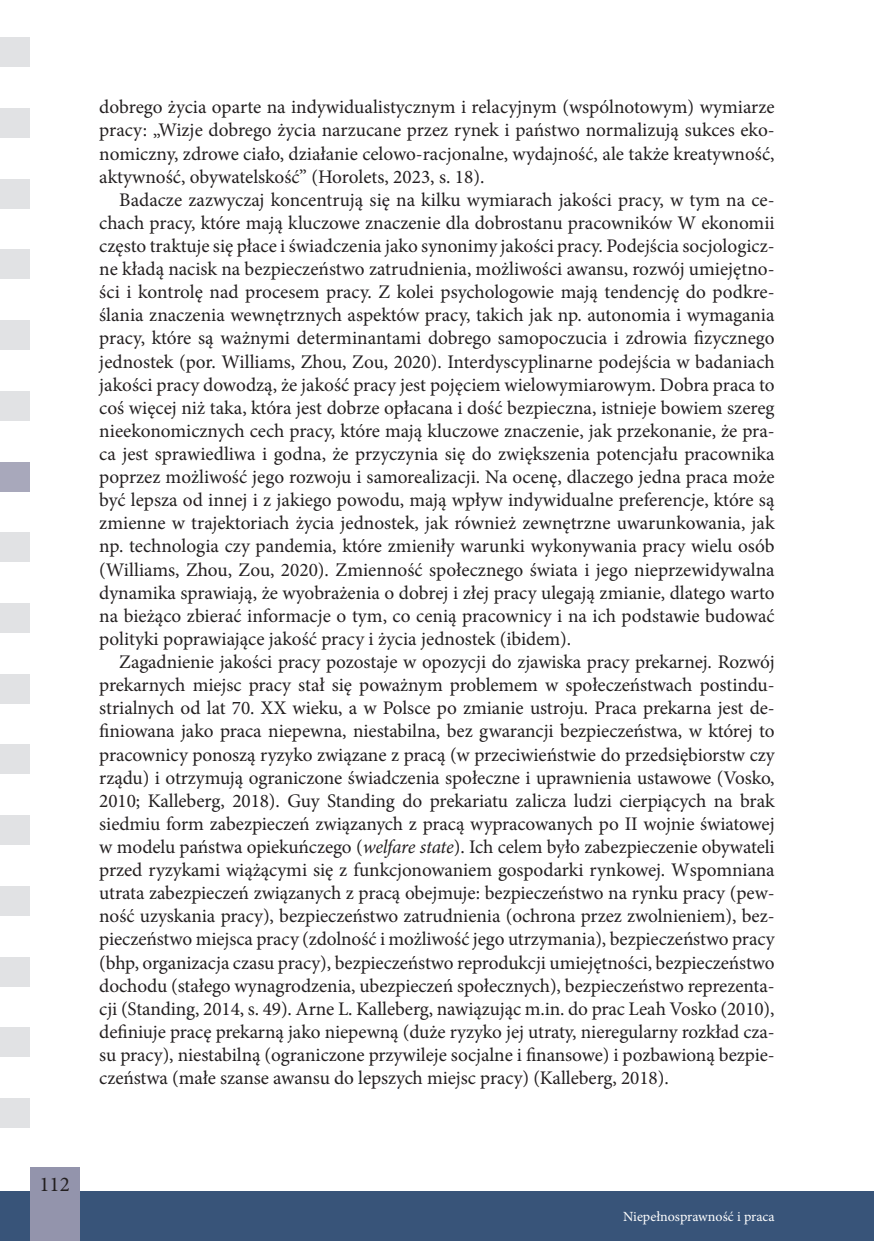
<style>
.page{position:relative;width:874px;height:1241px;background:#fff}
.page>*{position:absolute;margin:0;border:0;box-sizing:border-box;transform-origin:0 0}
.t1{font:21px "Minion Pro";color:#231f20}
.t2{font:19.25px/23.1px "Minion Pro";letter-spacing:-.005em;color:#231f20;text-align:justify}
.t3{font:14px "Minion Pro";color:#fff}
.s1{font-style:italic}
</style>
<div class="page">
<div style="left:0;top:1191px;width:873px;height:49px;background:#385479"></div>
<div style="left:30px;top:1167px;width:49px;height:73px;background:#9394ac"></div>
<div style="left:0;top:37px;width:30px;height:30px;background:#e1e2e4"></div>
<div style="left:0;top:108px;width:30px;height:30px;background:#e1e2e4"></div>
<div style="left:0;top:179px;width:30px;height:29px;background:#e1e2e4"></div>
<div style="left:0;top:249px;width:30px;height:30px;background:#e1e2e4"></div>
<div style="left:0;top:320px;width:30px;height:30px;background:#e1e2e4"></div>
<div style="left:0;top:391px;width:30px;height:29px;background:#e1e2e4"></div>
<div style="left:0;top:532px;width:30px;height:30px;background:#e1e2e4"></div>
<div style="left:0;top:603px;width:30px;height:29px;background:#e1e2e4"></div>
<div style="left:0;top:673px;width:30px;height:30px;background:#e1e2e4"></div>
<div style="left:0;top:744px;width:30px;height:30px;background:#e1e2e4"></div>
<div style="left:0;top:815px;width:30px;height:30px;background:#e1e2e4"></div>
<div style="left:0;top:885px;width:30px;height:30px;background:#e1e2e4"></div>
<div style="left:0;top:956px;width:30px;height:30px;background:#e1e2e4"></div>
<div style="left:0;top:1027px;width:30px;height:30px;background:#e1e2e4"></div>
<div style="left:0;top:1098px;width:30px;height:29px;background:#e1e2e4"></div>
<div style="left:0;top:461px;width:30px;height:30px;background:#a8a8bb"></div>
<p class="t2" style="left:99px;top:96px;width:676px">dobrego życia oparte na indywidualistycznym i relacyjnym (wspólnotowym) wymiarze pracy: „Wizje dobrego życia narzucane przez rynek i państwo normalizują sukces eko&shy;nomiczny, zdrowe ciało, działanie celowo-racjonalne, wydajność, ale także kreatywność, aktywność, obywatelskość” (Horolets, 2023, s. 18).</p>
<p class="t2" style="left:99px;top:188px;width:676px;text-indent:20px">Badacze zazwyczaj koncentrują się na kilku wymiarach jakości pracy, w tym na ce&shy;chach pracy, które mają kluczowe znaczenie dla dobrostanu pracowników W ekonomii często traktuje się płace i świadczenia jako synonimy jakości pracy. Podejścia socjologicz&shy;ne kładą nacisk na bezpieczeństwo zatrudnienia, możliwości awansu, rozwój umiejętno&shy;ści i kontrolę nad procesem pracy. Z kolei psychologowie mają tendencję do podkre&shy;ślania znaczenia wewnętrznych aspektów pracy, takich jak np. autonomia i wymagania pracy, które są ważnymi determinantami dobrego samopoczucia i zdrowia fizycznego jednostek (por. Williams, Zhou, Zou, 2020). Interdyscyplinarne podejścia w badaniach jakości pracy dowodzą, że jakość pracy jest pojęciem wielowymiarowym. Dobra praca to coś więcej niż taka, która jest dobrze opłacana i dość bezpieczna, istnieje bowiem szereg nieekonomicznych cech pracy, które mają kluczowe znaczenie, jak przekonanie, że pra&shy;ca jest sprawiedliwa i godna, że przyczynia się do zwiększenia potencjału pracownika poprzez możliwość jego rozwoju i samorealizacji. Na ocenę, dlaczego jedna praca może być lepsza od innej i z jakiego powodu, mają wpływ indywidualne preferencje, które są zmienne w trajektoriach życia jednostek, jak również zewnętrzne uwarunkowania, jak np. technologia czy pandemia, które zmieniły warunki wykonywania pracy wielu osób (Williams, Zhou, Zou, 2020). Zmienność społecznego świata i jego nieprzewidywalna dynamika sprawiają, że wyobrażenia o dobrej i złej pracy ulegają zmianie, dlatego warto na bieżąco zbierać informacje o tym, co cenią pracownicy i na ich podstawie budować polityki poprawiające jakość pracy i życia jednostek (ibidem).</p>
<p class="t2" style="left:99px;top:650px;width:677px;text-indent:20px">Zagadnienie jakości pracy pozostaje w opozycji do zjawiska pracy prekarnej. Rozwój prekarnych miejsc pracy stał się poważnym problemem w społeczeństwach postindu&shy;strialnych od lat 70. XX wieku, a w Polsce po zmianie ustroju. Praca prekarna jest de&shy;finiowana jako praca niepewna, niestabilna, bez gwarancji bezpieczeństwa, w której to pracownicy ponoszą ryzyko związane z pracą (w przeciwieństwie do przedsiębiorstw czy rządu) i otrzymują ograniczone świadczenia społeczne i uprawnienia ustawowe (Vosko, 2010; Kalleberg, 2018). Guy Standing do prekariatu zalicza ludzi cierpiących na brak siedmiu form zabezpieczeń związanych z pracą wypracowanych po II wojnie światowej w modelu państwa opiekuńczego (<span class="s1">welfare state</span>). Ich celem było zabezpieczenie obywateli przed ryzykami wiążącymi się z funkcjonowaniem gospodarki rynkowej. Wspomniana utrata zabezpieczeń związanych z pracą obejmuje: bezpieczeństwo na rynku pracy (pew&shy;ność uzyskania pracy), bezpieczeństwo zatrudnienia (ochrona przez zwolnieniem), bez&shy;pieczeństwo miejsca pracy (zdolność i możliwość jego utrzymania), bezpieczeństwo pracy (bhp, organizacja czasu pracy), bezpieczeństwo reprodukcji umiejętności, bezpieczeństwo dochodu (stałego wynagrodzenia, ubezpieczeń społecznych), bezpieczeństwo reprezenta&shy;cji (Standing, 2014, s. 49). Arne L. Kalleberg, nawiązując m.in. do prac Leah Vosko (2010), definiuje pracę prekarną jako niepewną (duże ryzyko jej utraty, nieregularny rozkład cza&shy;su pracy), niestabilną (ograniczone przywileje socjalne i finansowe) i pozbawioną bezpie&shy;czeństwa (małe szanse awansu do lepszych miejsc pracy) (Kalleberg, 2018).</p>
<p class="t1" style="left:39px;top:1170px;width:32px">112</p>
<p class="t3" style="left:622px;top:1207px;width:153px">Niepełnosprawność i praca</p>
</div>
